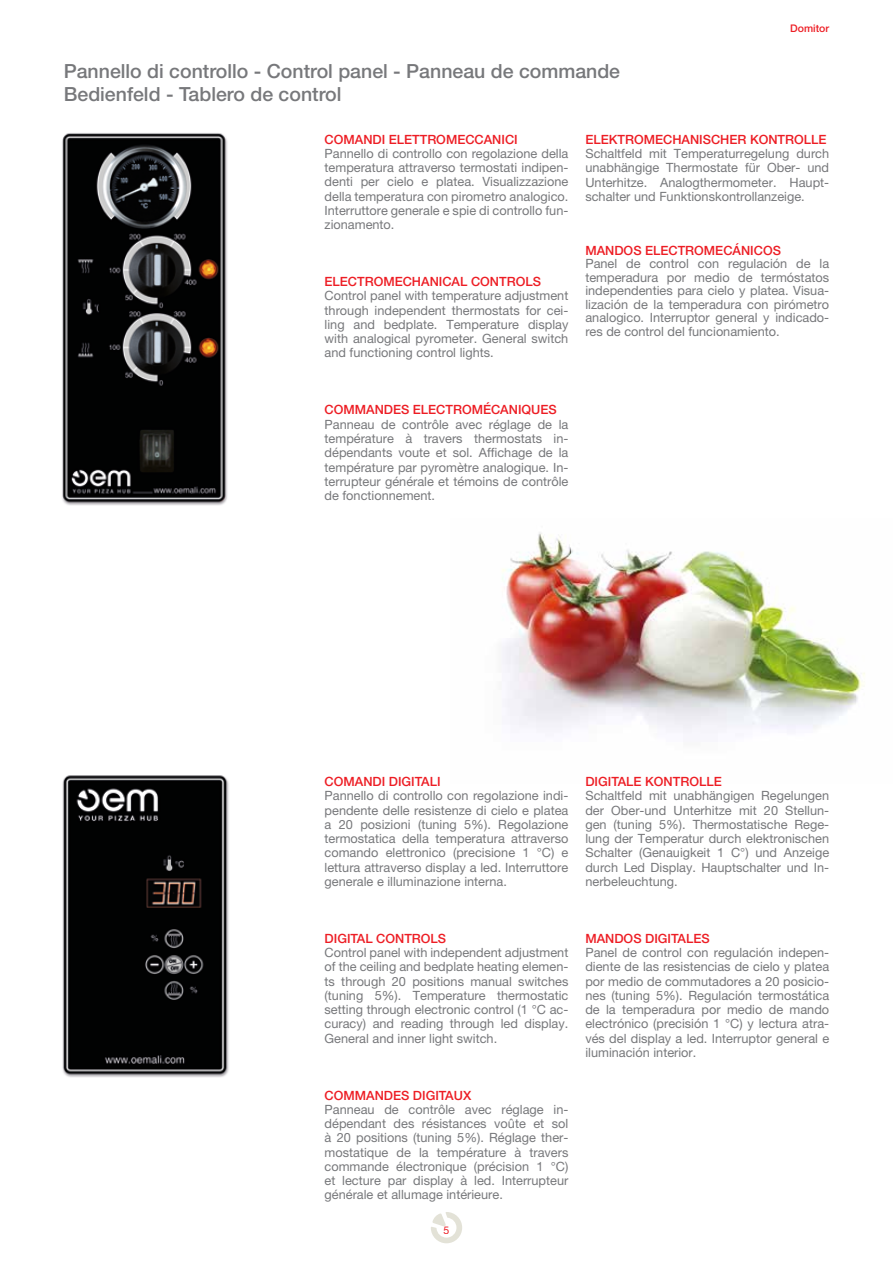
<style>
.page{position:relative;width:893px;height:1263px;background:#fff}
.page>*{position:absolute;margin:0;border:0;box-sizing:border-box;transform-origin:0 0}
.t1{font:500 19.5px/22.5px "Helvetica Neue LT Pro";color:#77787b}
.t2{font:12.75px/14.2px "Helvetica Neue LT Pro";color:#77787b;text-align:justify}
.t3{font:500 12.75px "Helvetica Neue LT Pro";color:#ed1d24}
.t4{font:500 10.5px "Helvetica Neue LT Std";color:#ed1d24}
.t5{font:10.5px "Helvetica Neue";color:#ed1d24}
</style>
<div class="page">
<img style="left:502px;top:532px;width:363px;height:201px">
<img style="left:62px;top:133px;width:166px;height:373px">
<img style="left:62px;top:775px;width:167px;height:302px">
<svg style="left:431px;top:1212px;width:31px;height:31px"></svg>
<h1 class="t1" style="left:64px;top:60px;width:558px">Pannello di controllo - Control panel - Panneau de commande<br>Bedienfeld - Tablero de control</h1>
<p class="t4" style="left:790px;top:22px;width:40px">Domitor</p>
<p class="t3" style="left:325px;top:131px;width:195px">COMANDI ELETTROMECCANICI</p>
<p class="t2" style="left:325px;top:146px;width:245px">Pannello di controllo con regolazione della temperatura attraverso termostati indipen&shy;denti per cielo e platea. Visualizzazione della temperatura con pirometro analogico.<br>Interruttore generale e spie di controllo fun&shy;zionamento.</p>
<p class="t3" style="left:325px;top:274px;width:218px">ELECTROMECHANICAL CONTROLS</p>
<p class="t2" style="left:325px;top:289px;width:245px">Control panel with temperature adjustment through independent thermostats for cei&shy;ling and bedplate. Temperature display with analogical pyrometer. General switch and functioning control lights.</p>
<p class="t3" style="left:325px;top:402px;width:234px">COMMANDES ELECTROMÉCANIQUES</p>
<p class="t2" style="left:325px;top:417px;width:245px">Panneau de contrôle avec réglage de la température à travers thermostats in&shy;dépendants voute et sol. Affichage de la température par pyromètre analogique. In&shy;terrupteur générale et témoins de contrôle de fonctionnement.</p>
<p class="t3" style="left:585px;top:132px;width:243px">ELEKTROMECHANISCHER KONTROLLE</p>
<p class="t2" style="left:585px;top:146px;width:245px">Schaltfeld mit Temperaturregelung durch unabhängige Thermostate für Ober- und Unterhitze. Analogthermometer. Haupt&shy;schalter und Funktionskontrollanzeige.</p>
<p class="t3" style="left:585px;top:243px;width:197px">MANDOS ELECTROMECÁNICOS</p>
<p class="t2" style="left:585px;top:257px;width:245px;line-height:13.5px">Panel de control con regulación de la temperadura por medio de termóstatos independenties para cielo y platea. Visua&shy;lización de la temperadura con pirómetro analogico. Interruptor general y indicado&shy;res de control del funcionamiento.</p>
<p class="t3" style="left:325px;top:774px;width:117px">COMANDI DIGITALI</p>
<p class="t2" style="left:325px;top:788px;width:245px">Pannello di controllo con regolazione indi&shy;pendente delle resistenze di cielo e platea a 20 posizioni (tuning 5%). Regolazione termostatica della temperatura attraverso comando elettronico (precisione 1 °C) e lettura attraverso display a led. Interruttore generale e illuminazione interna.</p>
<p class="t3" style="left:585px;top:774px;width:138px">DIGITALE KONTROLLE</p>
<p class="t2" style="left:585px;top:788px;width:245px">Schaltfeld mit unabhängigen Regelungen der Ober-und Unterhitze mit 20 Stellun&shy;gen (tuning 5%). Thermostatische Rege&shy;lung der Temperatur durch elektronischen Schalter (Genauigkeit 1 C°) und Anzeige durch Led Display. Hauptschalter und In&shy;nerbeleuchtung.</p>
<p class="t3" style="left:325px;top:931px;width:123px">DIGITAL CONTROLS</p>
<p class="t2" style="left:325px;top:945px;width:245px">Control panel with independent adjustment of the ceiling and bedplate heating elemen&shy;ts through 20 positions manual switches (tuning 5%). Temperature thermostatic setting through electronic control (1 °C ac&shy;curacy) and reading through led display.<br>General and inner light switch.</p>
<p class="t3" style="left:325px;top:1087px;width:148px">COMMANDES DIGITAUX</p>
<p class="t2" style="left:325px;top:1102px;width:245px">Panneau de contrôle avec réglage in&shy;dépendant des résistances voûte et sol à 20 positions (tuning 5%). Réglage ther&shy;mostatique de la température à travers commande électronique (précision 1 °C) et lecture par display à led. Interrupteur générale et allumage intérieure.</p>
<p class="t5" style="left:444px;top:1222px;width:7px">5</p>
<p class="t3" style="left:585px;top:931px;width:126px">MANDOS DIGITALES</p>
<p class="t2" style="left:585px;top:945px;width:245px">Panel de control con regulación indepen&shy;diente de las resistencias de cielo y platea por medio de commutadores a 20 posicio&shy;nes (tuning 5%). Regulación termostática de la temperadura por medio de mando electrónico (precisión 1 °C) y lectura atra&shy;vés del display a led. Interruptor general e iluminación interior.</p>
</div>
